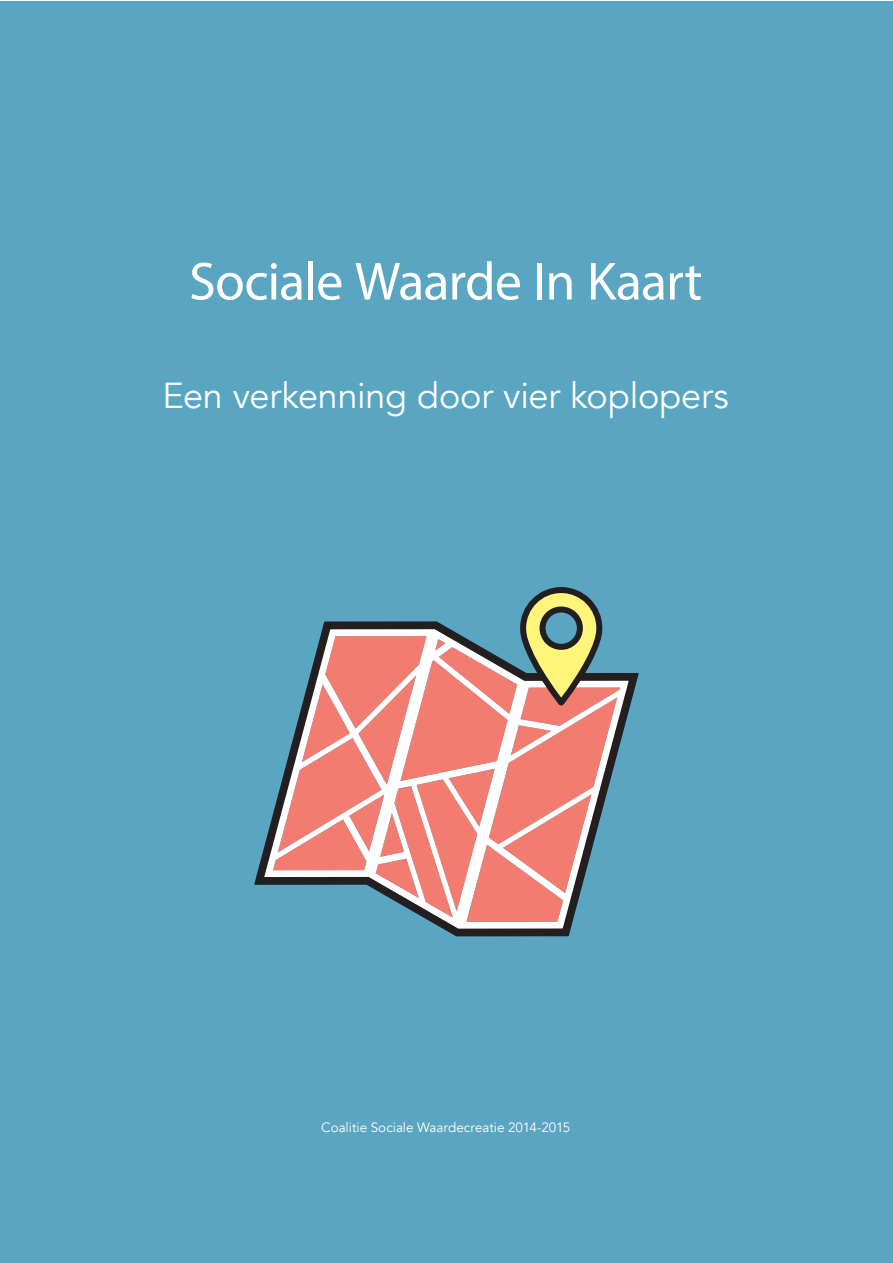
<style>
.page{position:relative;width:893px;height:1263px;background:#fff}
.page>*{position:absolute;margin:0;border:0;box-sizing:border-box;transform-origin:0 0}
.t1{font:54px "Myriad Pro";letter-spacing:-.02em;color:#fff}
.t2{font:36px "Avenir";letter-spacing:-.005em;color:#fff}
.t3{font:13.5px "Avenir";letter-spacing:-.005em;color:#fff}
</style>
<div class="page">
<div style="left:0;top:1px;width:892px;height:1262px;background:#5aa5c2"></div>
<svg style="left:254px;top:673px;width:385px;height:264px"></svg>
<svg style="left:273px;top:587px;width:347px;height:335px"></svg>
<h1 class="t1" style="left:189px;top:248px;width:515px">Sociale Waarde In Kaart</h1>
<h2 class="t2" style="left:163px;top:371px;width:568px">Een verkenning door vier koplopers</h2>
<p class="t3" style="left:321px;top:1118px;width:251px">Coalitie Sociale Waardecreatie 2014-2015</p>
</div>
